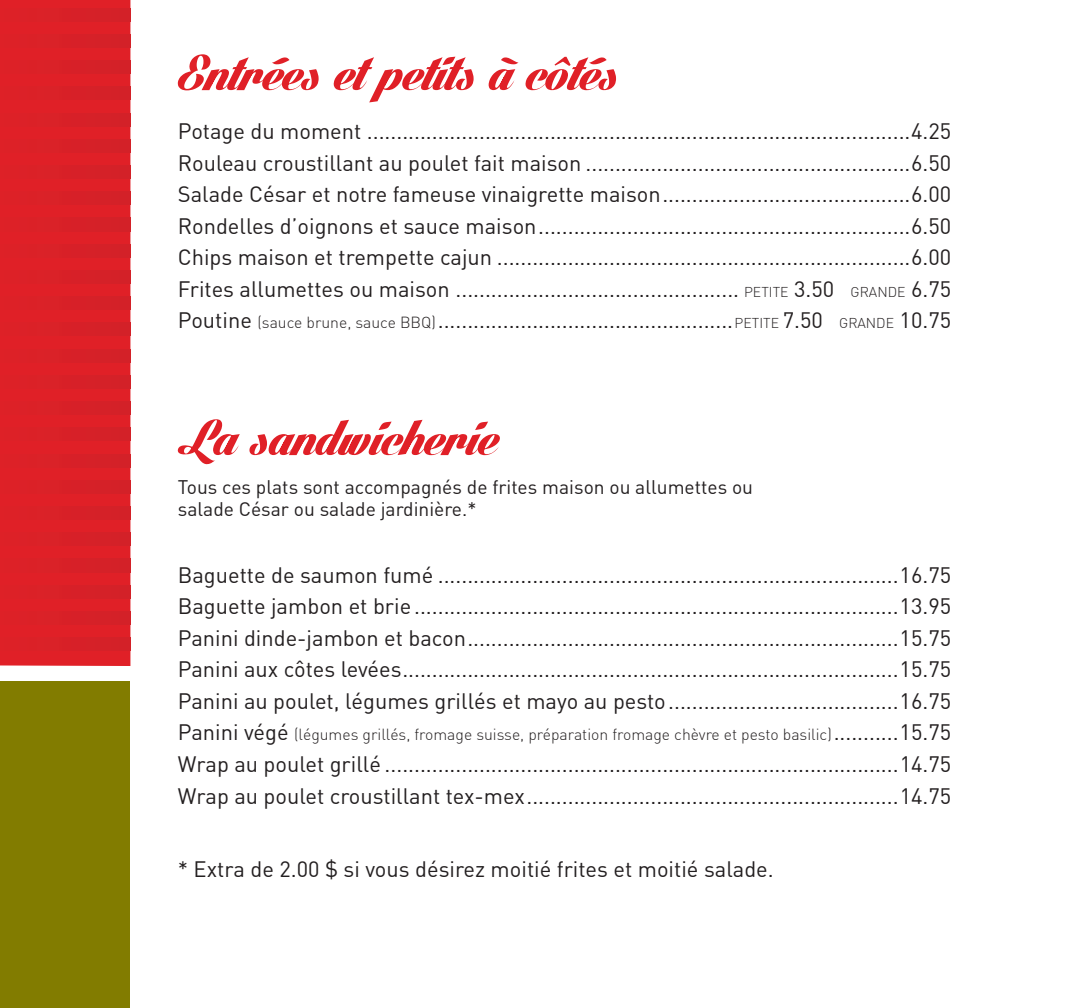
<style>
.page{position:relative;width:1074px;height:1008px;background:#fff}
.page>*{position:absolute;margin:0;border:0;box-sizing:border-box;transform-origin:0 0}
.t1{font:52.5px "Lighthouse Personal Use";color:#e02027}
.t2{font:21.88px/31.5px "DIN";color:#231f20;text-align:justify}
.t3{font:19.25px/22.8px "DIN";color:#231f20}
.t4{font:300 15.75px "DIN";color:#231f20}
.s1{font-weight:300;font-size:14px}
.s2{font-weight:300;font-size:15.75px}
.s3{font-weight:400;font-size:21.88px}
</style>
<div class="page">
<div style="left:0;top:682px;width:129px;height:326px;background:#827c00"></div>
<div style="left:0;top:0;width:130px;height:666px;background:#e02027"></div>
<div style="left:0;top:8px;width:130px;height:13px;background:#d82128"></div>
<div style="left:0;top:34px;width:130px;height:13px;background:#d82128"></div>
<div style="left:0;top:61px;width:130px;height:13px;background:#d82128"></div>
<div style="left:0;top:87px;width:130px;height:13px;background:#d82128"></div>
<div style="left:0;top:113px;width:130px;height:13px;background:#d82128"></div>
<div style="left:0;top:139px;width:130px;height:13px;background:#d82128"></div>
<div style="left:0;top:165px;width:130px;height:14px;background:#d82128"></div>
<div style="left:0;top:192px;width:130px;height:13px;background:#d82128"></div>
<div style="left:0;top:218px;width:130px;height:13px;background:#d82128"></div>
<div style="left:0;top:244px;width:130px;height:13px;background:#d82128"></div>
<div style="left:0;top:270px;width:130px;height:13px;background:#d82128"></div>
<div style="left:0;top:296px;width:130px;height:14px;background:#d82128"></div>
<div style="left:0;top:323px;width:130px;height:13px;background:#d82128"></div>
<div style="left:0;top:349px;width:130px;height:13px;background:#d82128"></div>
<div style="left:0;top:375px;width:130px;height:13px;background:#d82128"></div>
<div style="left:0;top:401px;width:130px;height:14px;background:#d82128"></div>
<div style="left:0;top:428px;width:130px;height:13px;background:#d82128"></div>
<div style="left:0;top:454px;width:130px;height:13px;background:#d82128"></div>
<div style="left:0;top:480px;width:130px;height:13px;background:#d82128"></div>
<div style="left:0;top:506px;width:130px;height:13px;background:#d82128"></div>
<div style="left:0;top:532px;width:130px;height:14px;background:#d82128"></div>
<div style="left:0;top:559px;width:130px;height:13px;background:#d82128"></div>
<div style="left:0;top:585px;width:130px;height:13px;background:#d82128"></div>
<div style="left:0;top:611px;width:130px;height:13px;background:#d82128"></div>
<div style="left:0;top:637px;width:130px;height:13px;background:#d82128"></div>
<h1 class="t1" style="left:178px;top:43px;width:441px">Entrées et petits à côtés</h1>
<p class="t2" style="left:178px;top:115px;width:775px">Potage du moment ............................................................................................4.25<br>Rouleau croustillant au poulet fait maison .......................................................6.50<br>Salade César et notre fameuse vinaigrette maison..........................................6.00<br>Rondelles d’oignons et sauce maison...............................................................6.50<br>Chips maison et trempette cajun ......................................................................6.00<br>Frites allumettes ou maison ................................................ <span class="s1">PETITE</span> 3.50 <span class="s1">GRANDE</span> 6.75<br>Poutine <span class="s2">(sauce brune, sauce BBQ)</span>..................................................<span class="s1">PETITE</span> 7.50 <span class="s1">GRANDE</span> 10.75</p>
<h1 class="t1" style="left:178px;top:407px;width:321px">La sandwicherie</h1>
<p class="t3" style="left:178px;top:475px;width:576px">Tous ces plats sont accompagnés de frites maison ou allumettes ou salade César ou salade jardinière.*</p>
<p class="t2" style="left:178px;top:559px;width:775px">Baguette de saumon fumé ..............................................................................16.75<br>Baguette jambon et brie ..................................................................................13.95<br>Panini dinde-jambon et bacon.........................................................................15.75<br>Panini aux côtes levées....................................................................................15.75<br>Panini au poulet, légumes grillés et mayo au pesto.......................................16.75</p>
<p class="t4" style="left:178px;top:725px;width:775px"><span class="s3">Panini végé</span> (légumes grillés, fromage suisse, préparation fromage chèvre et pesto basilic)<span class="s3">...........15.75</span></p>
<p class="t2" style="left:178px;top:748px;width:775px">Wrap au poulet grillé .......................................................................................14.75<br>Wrap au poulet croustillant tex-mex...............................................................14.75</p>
<p class="t2" style="left:178px;top:853px;width:597px">* Extra de 2.00 $ si vous désirez moitié frites et moitié salade.</p>
</div>
